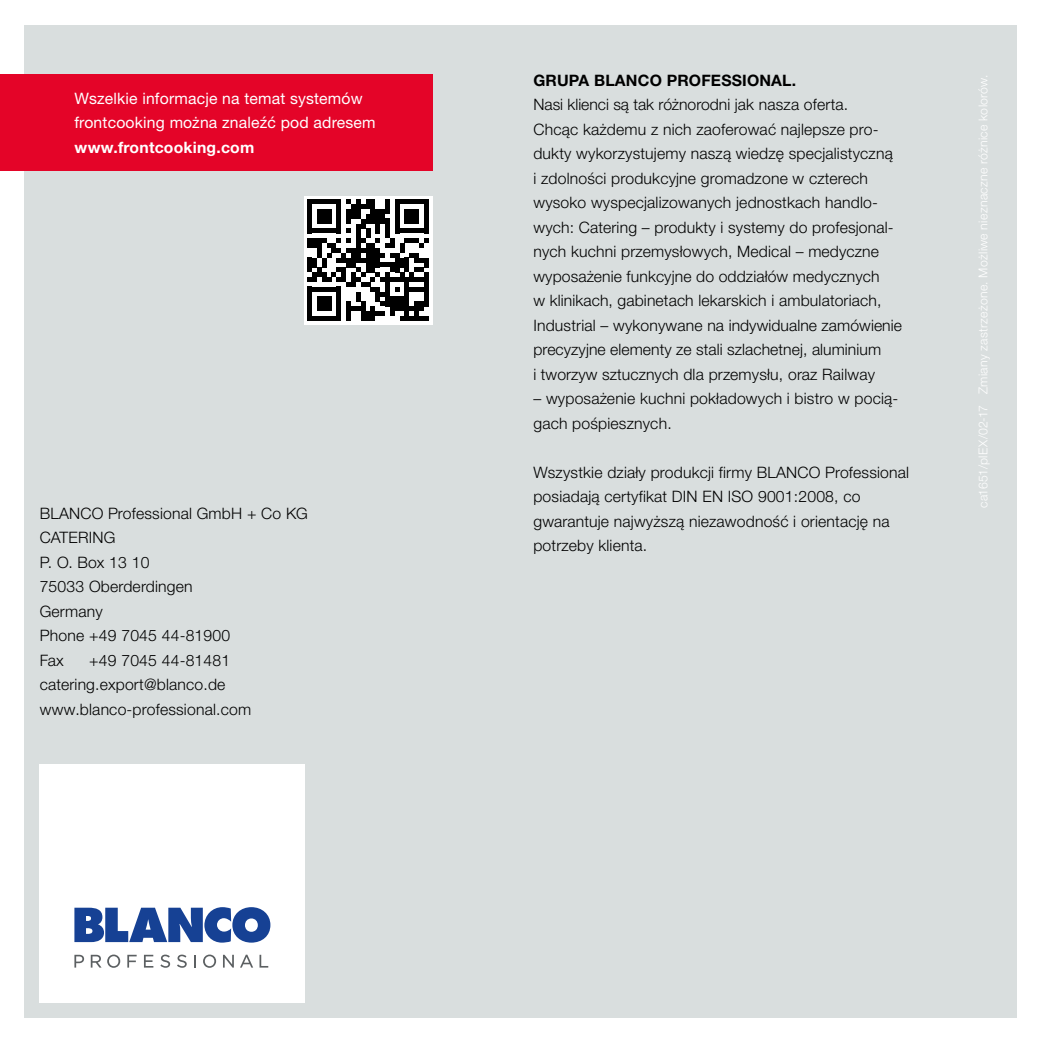
<style>
.page{position:relative;width:1042px;height:1042px;background:#fff}
.page>*{position:absolute;margin:0;border:0;box-sizing:border-box;transform-origin:0 0}
.t1{font:300 15.75px/24.5px "Helvetica Neue LTW1 G";letter-spacing:.01em;color:#000}
.t2{font:15.75px/24.5px "Helvetica Neue LTW1 G";letter-spacing:.01em;color:#fff}
.t3{font:700 15.75px "Helvetica Neue LTW1 G";letter-spacing:.01em;color:#000}
.t4{font:700 15.75px "Helvetica Neue LTW1 G";letter-spacing:.01em;color:#fff}
.t5{font:300 12.25px "Helvetica Neue LTW1 G";letter-spacing:.025em;color:#fff}
</style>
<div class="page">
<div style="left:25px;top:25px;width:992px;height:992px;background:#d9dede"></div>
<div style="left:40px;top:764px;width:265px;height:238px;background:#fff"></div>
<svg style="left:74px;top:907px;width:196px;height:35px"></svg>
<svg style="left:74px;top:955px;width:10px;height:12px"></svg>
<svg style="left:91px;top:954px;width:29px;height:14px"></svg>
<svg style="left:127px;top:955px;width:10px;height:12px"></svg>
<svg style="left:144px;top:955px;width:9px;height:12px"></svg>
<svg style="left:160px;top:954px;width:10px;height:14px"></svg>
<svg style="left:177px;top:954px;width:10px;height:14px"></svg>
<svg style="left:194px;top:955px;width:2px;height:12px"></svg>
<svg style="left:203px;top:954px;width:13px;height:14px"></svg>
<svg style="left:223px;top:955px;width:11px;height:12px"></svg>
<svg style="left:240px;top:954px;width:13px;height:13px"></svg>
<svg style="left:259px;top:955px;width:9px;height:12px"></svg>
<div style="left:304px;top:196px;width:128px;height:128px;background:#fff"></div>
<div style="left:307px;top:199px;width:5px;height:34px;background:#000"></div>
<div style="left:317px;top:209px;width:5px;height:15px;background:#000"></div>
<div style="left:322px;top:209px;width:5px;height:15px;background:#000"></div>
<hr style="left:327px;top:209px;width:4px;height:15px;background:#000">
<svg style="left:312px;top:199px;width:24px;height:5px"></svg>
<div style="left:336px;top:199px;width:5px;height:34px;background:#000"></div>
<svg style="left:346px;top:199px;width:5px;height:5px"></svg>
<div style="left:346px;top:209px;width:5px;height:15px;background:#000"></div>
<div style="left:351px;top:204px;width:5px;height:15px;background:#000"></div>
<div style="left:356px;top:199px;width:5px;height:20px;background:#000"></div>
<svg style="left:361px;top:204px;width:4px;height:5px"></svg>
<div style="left:365px;top:199px;width:5px;height:10px;background:#000"></div>
<div style="left:365px;top:214px;width:5px;height:10px;background:#000"></div>
<div style="left:370px;top:199px;width:5px;height:25px;background:#000"></div>
<div style="left:375px;top:209px;width:5px;height:24px;background:#000"></div>
<div style="left:380px;top:209px;width:5px;height:15px;background:#000"></div>
<div style="left:385px;top:199px;width:5px;height:15px;background:#000"></div>
<div style="left:395px;top:199px;width:5px;height:34px;background:#000"></div>
<div style="left:404px;top:209px;width:5px;height:15px;background:#000"></div>
<div style="left:409px;top:209px;width:5px;height:15px;background:#000"></div>
<div style="left:414px;top:209px;width:5px;height:15px;background:#000"></div>
<svg style="left:400px;top:199px;width:24px;height:5px"></svg>
<div style="left:424px;top:199px;width:5px;height:34px;background:#000"></div>
<svg style="left:307px;top:219px;width:122px;height:102px"></svg>
<div style="left:0;top:74px;width:432px;height:97px;background:#e40428"></div>
<p class="t2" style="left:74px;top:86px;width:303px">Wszelkie informacje na temat systemów frontcooking można znaleźć pod adresem</p>
<p class="t4" style="left:74px;top:138px;width:181px">www.frontcooking.com</p>
<p class="t1" style="left:40px;top:501px;width:269px">BLANCO Professional GmbH + Co KG<br>CATERING<br>P. O. Box 13 10<br>75033 Oberderdingen<br>Germany<br>Phone +49 7045 44-81900<br>Fax</p>
<p class="t1" style="left:40px;top:648px;width:213px;text-indent:50px">+49 7045 44-81481 catering.export@blanco.de www.blanco-professional.com</p>
<p class="t3" style="left:533px;top:70px;width:264px">GRUPA BLANCO PROFESSIONAL.</p>
<p class="t1" style="left:533px;top:92px;width:370px">Nasi klienci są tak różnorodni jak nasza oferta.<br>Chcąc każdemu z nich zaoferować najlepsze pro&shy;dukty wykorzystujemy naszą wiedzę specjalistyczną<br>i zdolności produkcyjne gromadzone w czterech wysoko wyspecjalizowanych jednostkach handlo&shy;wych: Catering – produkty i systemy do profesjonal&shy;nych kuchni przemysłowych, Medical – medyczne wyposażenie funkcyjne do oddziałów medycznych<br>w klinikach, gabinetach lekarskich i ambulatoriach, Industrial – wykonywane na indywidualne zamówienie precyzyjne elementy ze stali szlachetnej, aluminium<br>i tworzyw sztucznych dla przemysłu, oraz Railway</p>
<p class="t1" style="left:533px;top:386px;width:366px">– wyposażenie kuchni pokładowych i bistro w pocią&shy;gach pośpiesznych.</p>
<p class="t1" style="left:533px;top:460px;width:377px">Wszystkie działy produkcji firmy BLANCO Professional posiadają certyfikat DIN EN ISO 9001:2008, co gwarantuje najwyższą niezawodność i orientację na potrzeby klienta.</p>
<p class="t5" style="left:975px;top:508px;width:435px;rotate:-90deg">ca1651/plEX/02-17 Zmiany zastrzeżone. Możliwe nieznaczne różnice kolorów.</p>
</div>
